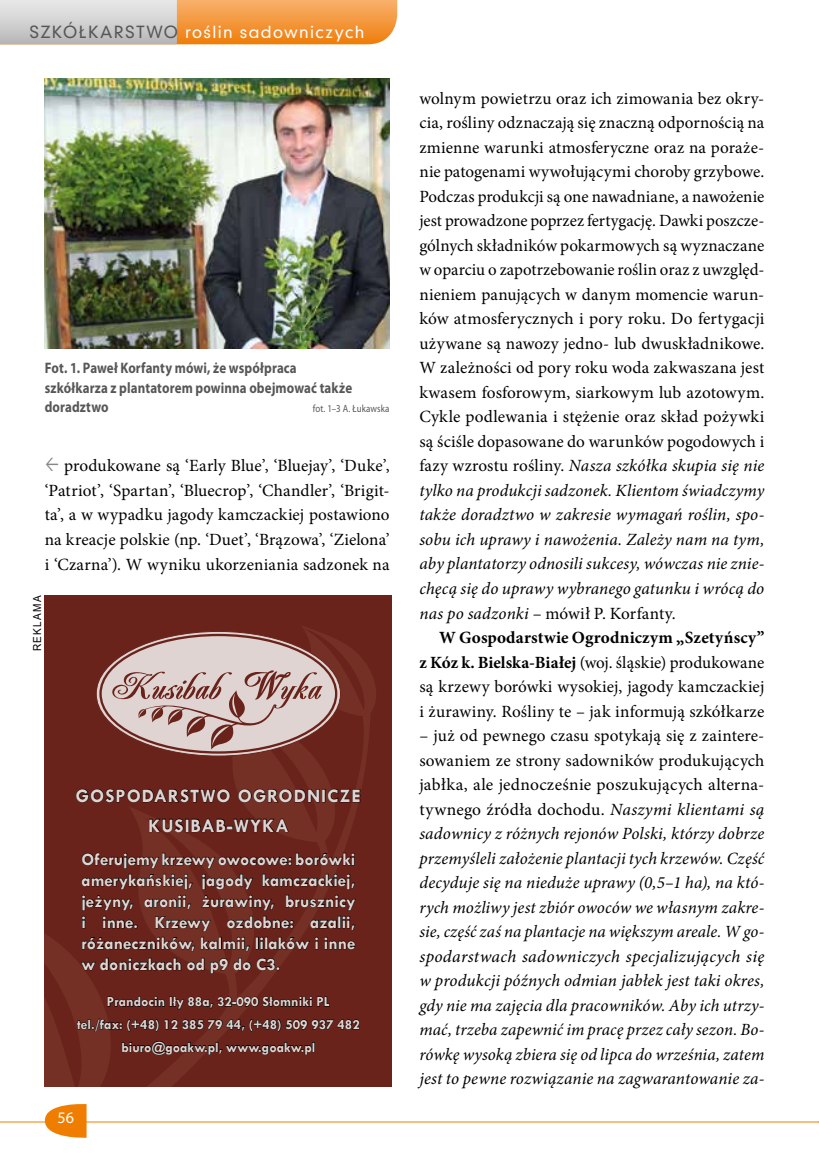
<style>
.page{position:relative;width:819px;height:1166px;background:#fff}
.page>*{position:absolute;margin:0;border:0;box-sizing:border-box;transform-origin:0 0}
.t1{font:700 19.25px/29.8px "Tw Cen";letter-spacing:.05em;color:#dfd4d1;text-align:center}
.t2{font:700 17.5px/21px "Tw Cen";color:#dfd4d1;text-align:justify}
.t3{font:17.15px/24.5px "Minion Pro";letter-spacing:.01em;color:#000;text-align:justify}
.t4{font:italic 17.15px/24.5px "Minion Pro";letter-spacing:.005em;color:#000;text-align:justify}
.t5{font:16.1px "Myriad Pro";color:#fff}
.t6{font:15.75px "Geometr 706 Md PL";letter-spacing:.085em;color:#fff}
.t7{font:700 15.22px/19.2px "Myriad Pro";letter-spacing:.01em;color:#575756;scale:.85 1}
.t8{font:700 14px/22.8px "Tw Cen";color:#dfd4d1;text-align:center}
.t9{font:11.03px "Arial Narrow";letter-spacing:.11em;color:#000;scale:1.11 1}
.t10{font:10.5px "Myriad Pro";letter-spacing:.015em;color:#575756;scale:.85 1}
.s1{color:#575756}
.s2{font-style:italic}
.s3{font-weight:700}
.s4{font-style:normal}
</style>
<div class="page">
<img style="left:45px;top:79px;width:344px;height:270px">
<svg style="left:0;top:0;width:397px;height:44px;background:#e4b280"></svg>
<hr style="left:0;top:1121px;width:818px;height:1px;background:#ef7d00">
<div style="left:45px;top:595px;width:347px;height:491px;background:#69231b"></div>
<svg style="left:45px;top:627px;width:324px;height:460px"></svg>
<svg style="left:45px;top:1104px;width:42px;height:34px"></svg>
<p class="t6" style="left:30px;top:21px;width:336px"><span class="s1">SZKÓŁKARSTWO</span> roślin sadowniczych</p>
<p class="t7" style="left:45px;top:358px;width:363px">Fot. 1. Paweł Korfanty mówi, że współpraca szkółkarza z plantatorem powinna obejmować także doradztwo</p>
<p class="t10" style="left:313px;top:402px;width:92px">fot. 1–3 A. Łukawska</p>
<p class="t3" style="left:45px;top:454px;width:346px;text-indent:20px">produkowane są ‘Early Blue’, ‘Bluejay’, ‘Duke’, ‘Patriot’, ‘Spartan’, ‘Bluecrop’, ‘Chandler’, ‘Brigit&shy;ta’, a w wypadku jagody kamczackiej postawiono na kreacje polskie (np. ‘Duet’, ‘Brązowa’, ‘Zielona’ i ‘Czarna’). W wyniku ukorzeniania sadzonek na</p>
<p class="t9" style="left:29px;top:651px;width:52px;rotate:-90deg">REKLAMA</p>
<p class="t1" style="left:76px;top:780px;width:286px">GOSPODARSTWO OGRODNICZE<br>KUSIBAB-WYKA</p>
<p class="t2" style="left:81px;top:848px;width:275px">Oferujemy krzewy owocowe: borówki amerykańskiej, jagody kamczackiej, jeżyny, aronii, żurawiny, brusznicy i inne. Krzewy ozdobne: azalii, różaneczników, kalmii, lilaków i inne w doniczkach od p9 do C3.</p>
<p class="t8" style="left:77px;top:990px;width:284px">Prandocin Iły 88a, 32-090 Słomniki PL<br>tel./fax: (+48) 12 385 79 44, (+48) 509 937 482 biuro@goakw.pl, www.goakw.pl</p>
<p class="t5" style="left:58px;top:1108px;width:18px">56</p>
<p class="t3" style="left:419px;top:86px;width:346px">wolnym powietrzu oraz ich zimowania bez okry&shy;cia, rośliny odznaczają się znaczną odpornością na zmienne warunki atmosferyczne oraz na poraże&shy;nie patogenami wywołującymi choroby grzybowe.<br>Podczas produkcji są one nawadniane, a nawożenie jest prowadzone poprzez fertygację. Dawki poszcze&shy;gólnych składników pokarmowych są wyznaczane w oparciu o zapotrzebowanie roślin oraz z uwzględ&shy;nieniem panujących w danym momencie warun&shy;ków atmosferycznych i pory roku. Do fertygacji używane są nawozy jedno- lub dwuskładnikowe.<br>W zależności od pory roku woda zakwaszana jest kwasem fosforowym, siarkowym lub azotowym.<br>Cykle podlewania i stężenie oraz skład pożywki są ściśle dopasowane do warunków pogodowych i fazy wzrostu rośliny. <span class="s2">Nasza szkółka skupia się nie tylko na produkcji sadzonek. Klientom świadczymy także doradztwo w zakresie wymagań roślin, spo&shy;sobu ich uprawy i nawożenia. Zależy nam na tym, aby plantatorzy odnosili sukcesy, wówczas nie znie&shy;chęcą się do uprawy wybranego gatunku i wrócą do nas po sadzonki</span> – mówił P. Korfanty.</p>
<p class="t3" style="left:419px;top:625px;width:346px;text-indent:20px"><span class="s3">W Gospodarstwie Ogrodniczym „Szetyńscy” z Kóz k. Bielska-Białej</span> (woj. śląskie) produkowane są krzewy borówki wysokiej, jagody kamczackiej i żurawiny. Rośliny te – jak informują szkółkarze</p>
<p class="t4" style="left:419px;top:723px;width:346px"><span class="s4">– już od pewnego czasu spotykają się z zaintere&shy;sowaniem ze strony sadowników produkujących jabłka, ale jednocześnie poszukujących alterna&shy;tywnego źródła dochodu.</span> Naszymi klientami są sadownicy z różnych rejonów Polski, którzy dobrze przemyśleli założenie plantacji tych krzewów. Część decyduje się na nieduże uprawy (0,5–1 ha), na któ&shy;rych możliwy jest zbiór owoców we własnym zakre&shy;sie, część zaś na plantacje na większym areale. W go&shy;spodarstwach sadowniczych specjalizujących się w produkcji późnych odmian jabłek jest taki okres, gdy nie ma zajęcia dla pracowników. Aby ich utrzy&shy;mać, trzeba zapewnić im pracę przez cały sezon. Bo&shy;rówkę wysoką zbiera się od lipca do września, zatem jest to pewne rozwiązanie na zagwarantowanie za-</p>
</div>
